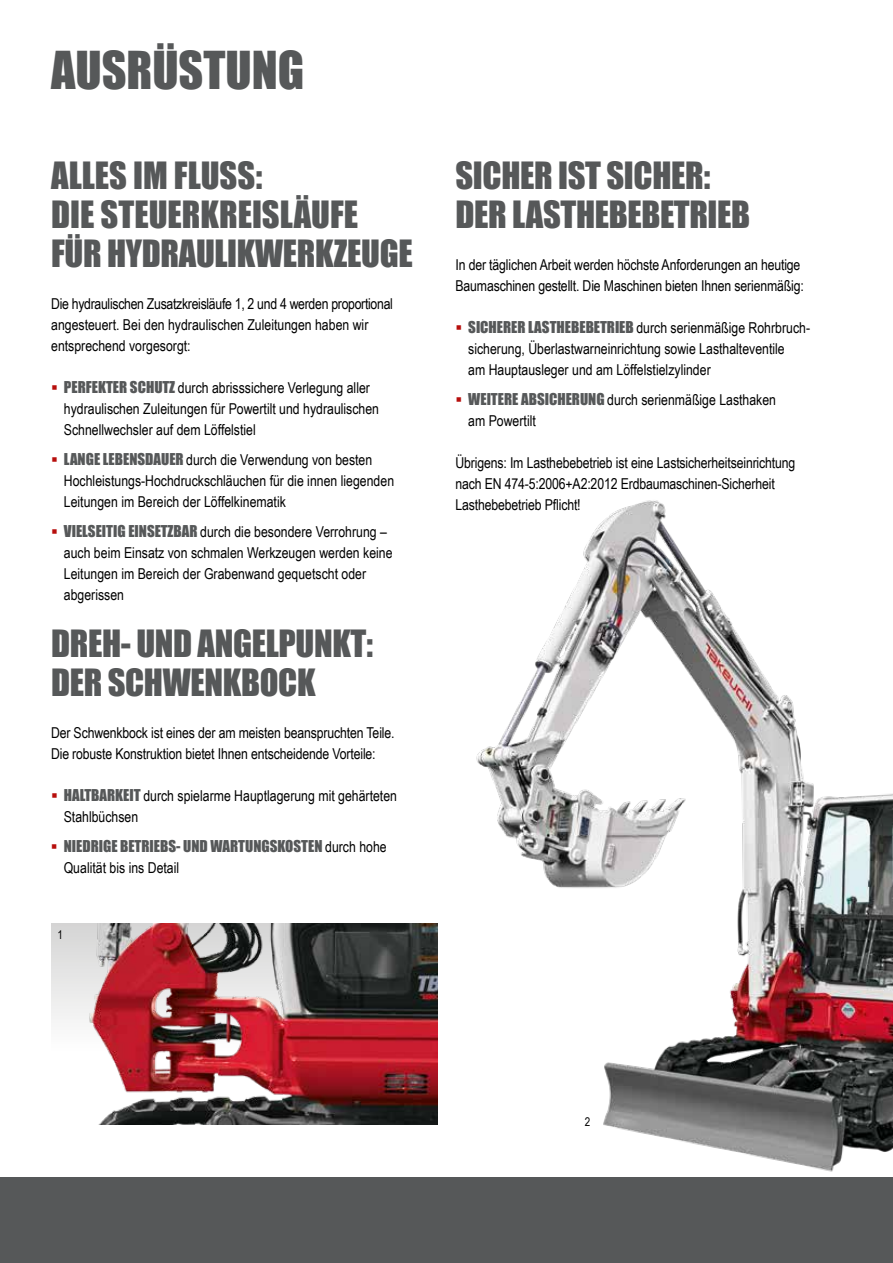
<style>
.page{position:relative;width:893px;height:1263px;background:#fff}
.page>*{position:absolute;margin:0;border:0;box-sizing:border-box;transform-origin:0 0}
.t1{font:48px "Impact";color:#565859}
.t2{font:34.5px/39px "Impact";letter-spacing:-.01em;color:#565859}
.t3{font:15px/21px "Arial Narrow";color:#000}
.t4{font:15px "Impact";color:#565859}
.t5{font:12px "Arial Narrow";color:#000}
.s1{font-family:"Impact";color:#565859}
.s2{font-family:"Arial Narrow";color:#000}
</style>
<div class="page">
<img style="left:51px;top:923px;width:387px;height:201px">
<img style="left:469px;top:500px;width:424px;height:678px">
<div style="left:0;top:1178px;width:893px;height:85px;background:#565859"></div>
<h1 class="t1" style="left:51px;top:33px;width:255px">AUSRÜSTUNG</h1>
<h2 class="t2" style="left:51px;top:155px;width:363px">ALLES IM FLUSS:<br>DIE STEUERKREISLÄUFE<br>FÜR HYDRAULIKWERKZEUGE</h2>
<p class="t3" style="left:51px;top:293px;width:343px">Die hydraulischen Zusatzkreisläufe 1, 2 und 4 werden proportional angesteuert. Bei den hydraulischen Zuleitungen haben wir entsprechend vorgesorgt:</p>
<p class="t3" style="left:64px;top:377px;width:317px"><span class="s1">PERFEKTER SCHUTZ</span> durch abrisssichere Verlegung aller hydraulischen Zuleitungen für Powertilt und hydraulischen<br>Schnellwechsler auf dem Löffelstiel</p>
<p class="t3" style="left:64px;top:449px;width:332px"><span class="s1">LANGE LEBENSDAUER</span> durch die Verwendung von besten<br>Hochleistungs-Hochdruckschläuchen für die innen liegenden<br>Leitungen im Bereich der Löffelkinematik</p>
<p class="t3" style="left:64px;top:521px;width:330px"><span class="s1">VIELSEITIG EINSETZBAR</span> durch die besondere Verrohrung – auch beim Einsatz von schmalen Werkzeugen werden keine Leitungen im Bereich der Grabenwand gequetscht oder abgerissen</p>
<h2 class="t2" style="left:51px;top:623px;width:324px">DREH- UND ANGELPUNKT:<br>DER SCHWENKBOCK</h2>
<p class="t3" style="left:51px;top:721px;width:345px">Der Schwenkbock ist eines der am meisten beanspruchten Teile.<br>Die robuste Konstruktion bietet Ihnen entscheidende Vorteile:</p>
<p class="t3" style="left:64px;top:784px;width:335px"><span class="s1">HALTBARKEIT</span> durch spielarme Hauptlagerung mit gehärteten<br>Stahlbüchsen</p>
<p class="t4" style="left:64px;top:834px;width:324px">NIEDRIGE BETRIEBS- UND WARTUNGSKOSTEN <span class="s2">durch hohe</span></p>
<p class="t3" style="left:64px;top:856px;width:117px">Qualität bis ins Detail</p>
<p class="t5" style="left:57px;top:925px;width:7px">1</p>
<h2 class="t2" style="left:455px;top:155px;width:296px">SICHER IST SICHER:<br>DER LASTHEBEBETRIEB</h2>
<p class="t3" style="left:455px;top:254px;width:350px">In der täglichen Arbeit werden höchste Anforderungen an heutige<br>Baumaschinen gestellt. Die Maschinen bieten Ihnen serienmäßig:</p>
<p class="t3" style="left:468px;top:317px;width:343px"><span class="s1">SICHERER LASTHEBEBETRIEB</span> durch serienmäßige Rohrbruch&shy;sicherung, Überlastwarneinrichtung sowie Lasthalteventile<br>am Hauptausleger und am Löffelstielzylinder</p>
<p class="t3" style="left:468px;top:389px;width:309px"><span class="s1">WEITERE ABSICHERUNG</span> durch serienmäßige Lasthaken am Powertilt</p>
<p class="t3" style="left:455px;top:452px;width:341px">Übrigens: Im Lasthebebetrieb ist eine Lastsicherheitseinrichtung nach EN 474-5:2006+A2:2012 Erdbaumaschinen-Sicherheit<br>Lasthebebetrieb Pflicht!</p>
<p class="t5" style="left:585px;top:1113px;width:7px">2</p>
</div>
